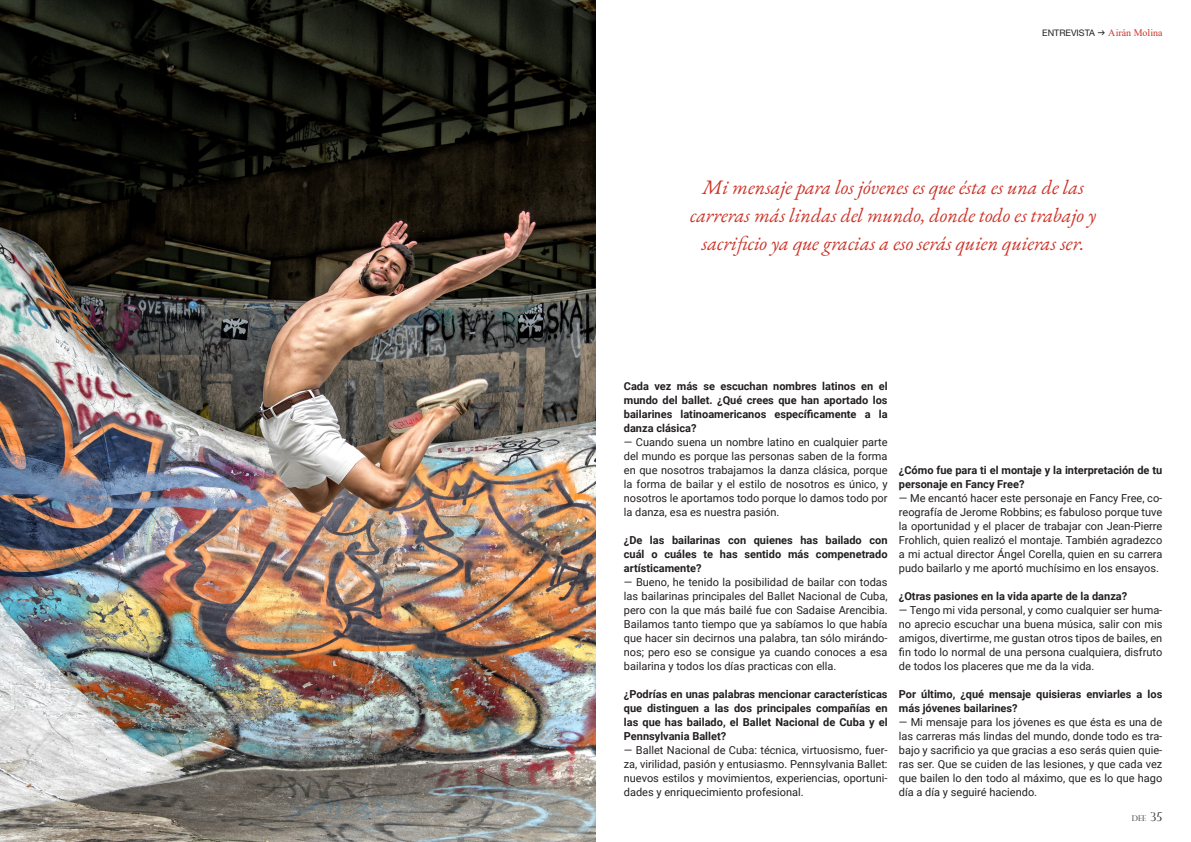
<style>
.page{position:relative;width:1191px;height:842px;background:#fff}
.page>*{position:absolute;margin:0;border:0;box-sizing:border-box;transform-origin:0 0}
.Destacado{font:italic 20px/28px "EB Garamond";color:#cc352a;text-align:center}
.Reapuesta{font:11px/14px "Roboto";color:#231f20;text-align:justify}
.Pregunta{font:700 11px/14px "Roboto";color:#231f20;text-align:justify}
.t1{font:10px "Times New Roman";color:#cc352a}
.t2{font:300 8px "Perpetua Titling";color:#231f20}
.s1{font-family:"Helvetica Neue LT Std";font-size:9px;color:#231f20}
.s2{font-family:"Sharp Grotesk Book 20";font-size:9px;color:#231f20}
.s3{font-size:12px}
</style>
<div class="page">
<img style="left:0;top:0;width:595px;height:842px">
<p class="t1" style="left:1042px;top:25px;width:122px"><span class="s1">ENTREVISTA</span> <span class="s2">→</span> Airán Molina</p>
<p class="Destacado" style="left:690px;top:173px;width:407px">Mi mensaje para los jóvenes es que ésta es una de las carreras más lindas del mundo, donde todo es trabajo y sacrificio ya que gracias a eso serás quien quieras ser.</p>
<p class="Pregunta" style="left:624px;top:378px;width:265px">Cada vez más se escuchan nombres latinos en el mundo del ballet. ¿Qué crees que han aportado los bailarines latinoamericanos específicamente a la danza clásica?</p>
<p class="Reapuesta" style="left:624px;top:434px;width:265px">― Cuando suena un nombre latino en cualquier parte del mundo es porque las personas saben de la forma en que nosotros trabajamos la danza clásica, porque la forma de bailar y el estilo de nosotros es único, y nosotros le aportamos todo porque lo damos todo por la danza, esa es nuestra pasión.</p>
<p class="Pregunta" style="left:624px;top:532px;width:265px">¿De las bailarinas con quienes has bailado con cuál o cuáles te has sentido más compenetrado artísticamente?</p>
<p class="Reapuesta" style="left:624px;top:574px;width:265px">― Bueno, he tenido la posibilidad de bailar con todas las bailarinas principales del Ballet Nacional de Cuba, pero con la que más bailé fue con Sadaise Arencibia.<br>Bailamos tanto tiempo que ya sabíamos lo que había que hacer sin decirnos una palabra, tan sólo mirándo&shy;nos; pero eso se consigue ya cuando conoces a esa bailarina y todos los días practicas con ella.</p>
<p class="Pregunta" style="left:624px;top:686px;width:265px">¿Podrías en unas palabras mencionar características que distinguen a las dos principales compañías en las que has bailado, el Ballet Nacional de Cuba y el Pennsylvania Ballet?</p>
<p class="Reapuesta" style="left:624px;top:742px;width:265px">― Ballet Nacional de Cuba: técnica, virtuosismo, fuer&shy;za, virilidad, pasión y entusiasmo. Pennsylvania Ballet: nuevos estilos y movimientos, experiencias, oportuni&shy;dades y enriquecimiento profesional.</p>
<p class="Pregunta" style="left:899px;top:462px;width:265px">¿Cómo fue para ti el montaje y la interpretación de tu personaje en Fancy Free?</p>
<p class="Reapuesta" style="left:899px;top:490px;width:265px">― Me encantó hacer este personaje en Fancy Free, co&shy;reografía de Jerome Robbins; es fabuloso porque tuve la oportunidad y el placer de trabajar con Jean-Pierre Frohlich, quien realizó el montaje. También agradezco a mi actual director Ángel Corella, quien en su carrera pudo bailarlo y me aportó muchísimo en los ensayos.</p>
<p class="Pregunta" style="left:899px;top:588px;width:230px">¿Otras pasiones en la vida aparte de la danza?</p>
<p class="Reapuesta" style="left:899px;top:602px;width:265px">― Tengo mi vida personal, y como cualquier ser huma&shy;no aprecio escuchar una buena música, salir con mis amigos, divertirme, me gustan otros tipos de bailes, en fin todo lo normal de una persona cualquiera, disfruto de todos los placeres que me da la vida.</p>
<p class="Pregunta" style="left:899px;top:686px;width:265px">Por último, ¿qué mensaje quisieras enviarles a los más jóvenes bailarines?</p>
<p class="Reapuesta" style="left:899px;top:714px;width:265px">― Mi mensaje para los jóvenes es que ésta es una de las carreras más lindas del mundo, donde todo es tra&shy;bajo y sacrificio ya que gracias a eso serás quien quie&shy;ras ser. Que se cuiden de las lesiones, y que cada vez que bailen lo den todo al máximo, que es lo que hago día a día y seguiré haciendo.</p>
<p class="t2" style="left:1132px;top:813px;width:32px">DEE <span class="s3">35</span></p>
</div>
